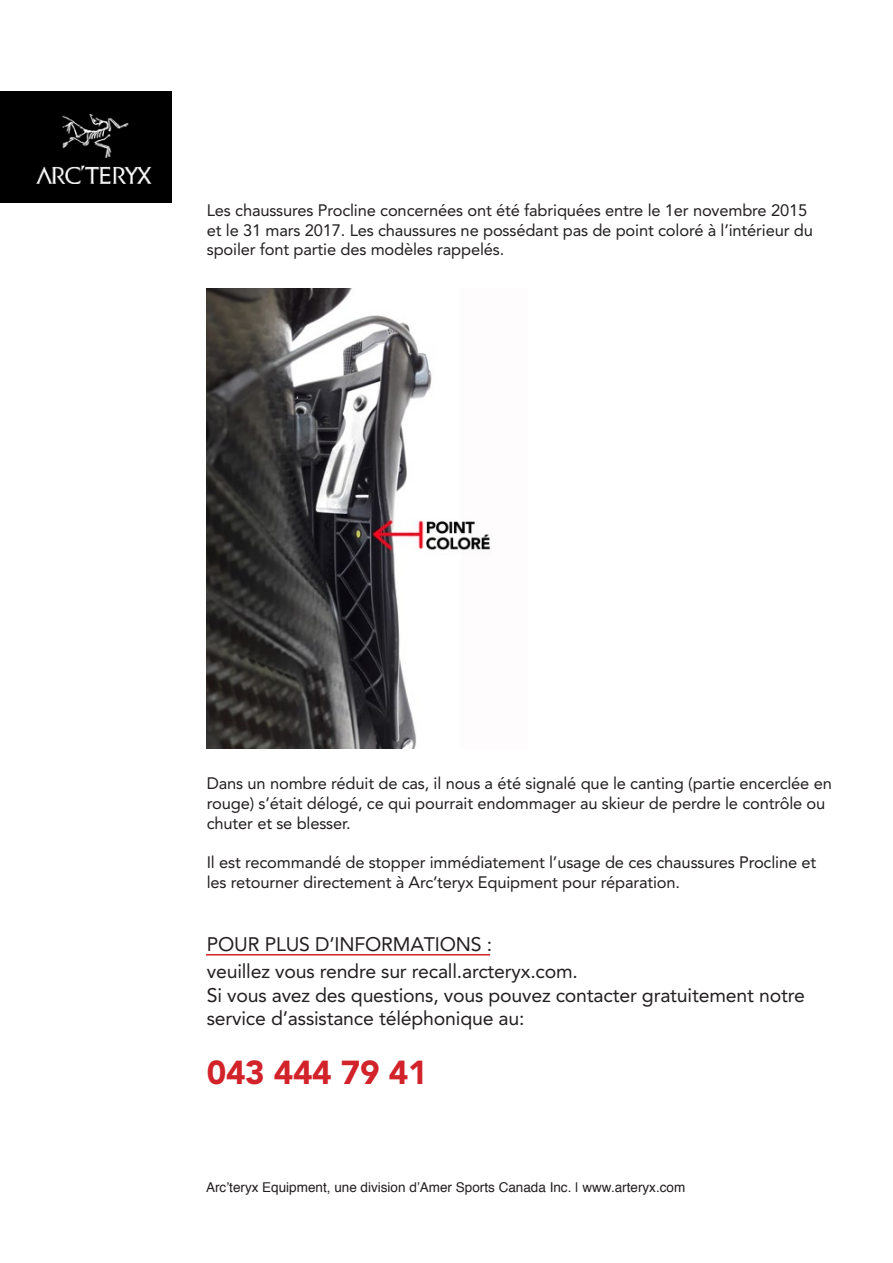
<style>
.page{position:relative;width:893px;height:1263px;background:#fff}
.page>*{position:absolute;margin:0;border:0;box-sizing:border-box;transform-origin:0 0}
.t1{font:900 33px "Avenir LT Pro";letter-spacing:-.01em;color:#d2232a}
.t2{font:19.5px/27px "Avenir LT Pro";letter-spacing:-.01em;color:#231f20}
.t3{font:16.5px/19.8px "Avenir LT Pro";letter-spacing:-.01em;color:#231f20}
.t4{font:13.5px "Helvetica";color:#231f20}
</style>
<div class="page">
<div style="left:0;top:91px;width:172px;height:112px;background:#000"></div>
<img style="left:36px;top:114px;width:116px;height:70px">
<img style="left:206px;top:289px;width:286px;height:459px">
<hr style="left:206px;top:954px;width:284px;height:1px;background:#d2232a">
<p class="t3" style="left:207px;top:200px;width:608px">Les chaussures Procline concernées ont été fabriquées entre le 1er novembre 2015 et le 31 mars 2017. Les chaussures ne possédant pas de point coloré à l’intérieur du spoiler font partie des modèles rappelés.</p>
<p class="t3" style="left:207px;top:773px;width:627px">Dans un nombre réduit de cas, il nous a été signalé que le canting (partie encerclée en rouge) s’était délogé, ce qui pourrait endommager au skieur de perdre le contrôle ou chuter et se blesser.</p>
<p class="t3" style="left:207px;top:853px;width:611px">Il est recommandé de stopper immédiatement l’usage de ces chaussures Procline et les retourner directement à Arc’teryx Equipment pour réparation.</p>
<p class="t2" style="left:207px;top:931px;width:373px">POUR PLUS D’INFORMATIONS :<br>veuillez vous rendre sur recall.arcteryx.com.</p>
<p class="t2" style="left:207px;top:983px;width:600px;line-height:23.4px">Si vous avez des questions, vous pouvez contacter gratuitement notre service d’assistance téléphonique au:</p>
<h1 class="t1" style="left:207px;top:1053px;width:222px">043 444 79 41</h1>
<p class="t4" style="left:206px;top:1177px;width:481px">Arc’teryx Equipment, une division d’Amer Sports Canada Inc. | www.arteryx.com</p>
</div>
